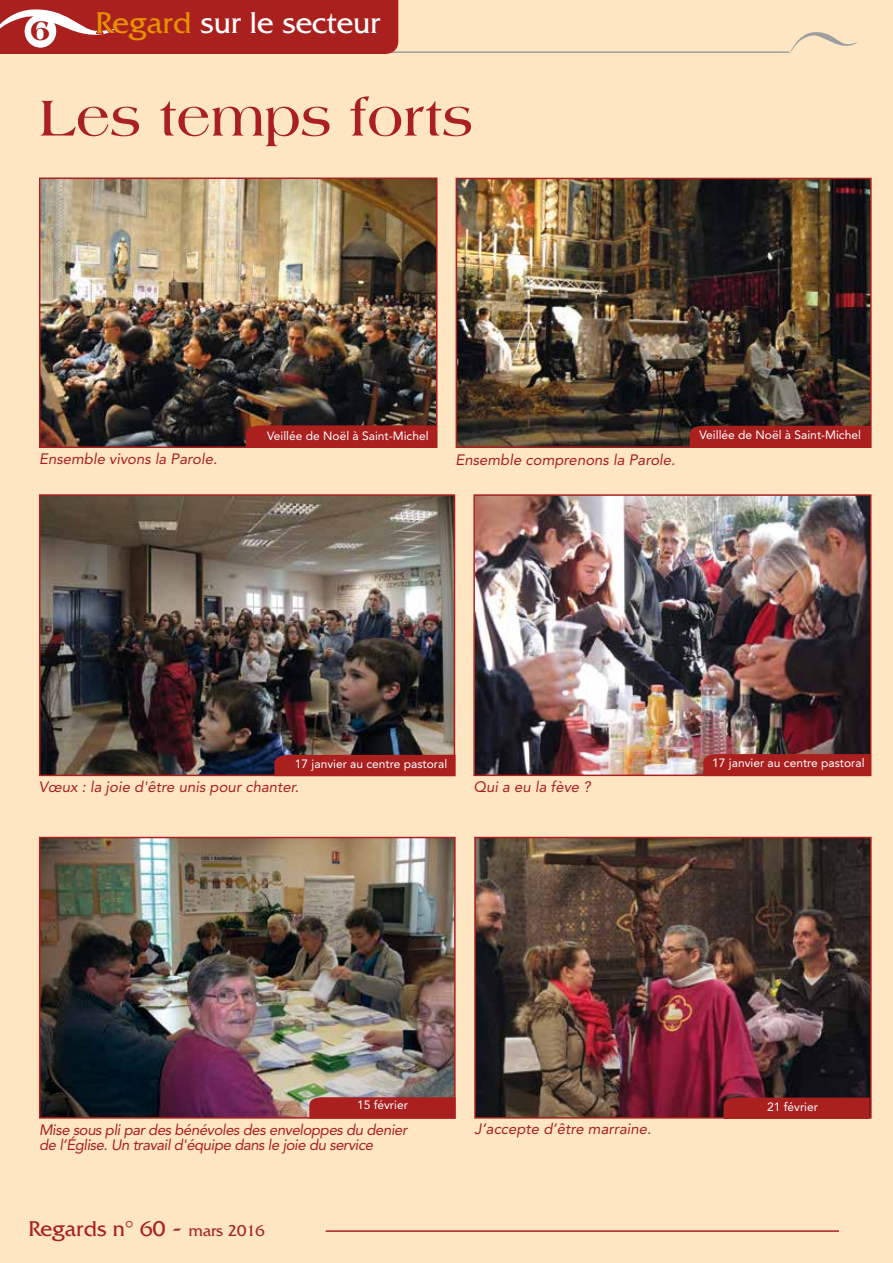
<style>
.page{position:relative;width:893px;height:1263px;background:#fee6c2}
.page>*{position:absolute;margin:0;border:0;box-sizing:border-box;transform-origin:0 0}
.t1{font:700 54px "Americana";color:#aa201f}
.t2{font:31.5px "Friz Quadrata";color:#fff}
.t3{font:800 30px "Americana";color:#aa201f}
.t4{font:22.5px "Friz Quadrata";color:#aa201f}
.t5{font:italic 15px "Avenir";color:#aa201f}
.t6{font:italic 15px/15px "Avenir";letter-spacing:-.03em;color:#aa201f}
.t7{font:12px "Avenir";color:#fff}
.s1{color:#e59200}
.s2{font-size:25.5px}
.s3{font-size:16.5px}
</style>
<div class="page">
<img style="left:476px;top:497px;width:392px;height:276px">
<div style="left:473px;top:494px;width:398px;height:282px;border:2px solid #aa201f"></div>
<img style="left:42px;top:180px;width:392px;height:265px">
<div style="left:39px;top:177px;width:398px;height:271px;border:2px solid #aa201f"></div>
<div style="left:246px;top:425px;width:190px;height:23px;background:#aa201f"></div>
<img style="left:477px;top:840px;width:392px;height:275px">
<div style="left:474px;top:837px;width:398px;height:281px;border:2px solid #aa201f"></div>
<div style="left:723px;top:1097px;width:147px;height:22px;background:#aa201f"></div>
<img style="left:459px;top:181px;width:410px;height:264px">
<div style="left:456px;top:178px;width:416px;height:270px;border:2px solid #aa201f"></div>
<div style="left:690px;top:426px;width:181px;height:22px;background:#aa201f"></div>
<img style="left:42px;top:497px;width:410px;height:276px">
<div style="left:39px;top:494px;width:416px;height:282px;border:2px solid #aa201f"></div>
<div style="left:274px;top:755px;width:182px;height:21px;background:#aa201f"></div>
<img style="left:42px;top:840px;width:411px;height:276px">
<div style="left:39px;top:837px;width:417px;height:282px;border:2px solid #aa201f"></div>
<svg style="left:309px;top:1097px;width:147px;height:22px;background:#aa2322"></svg>
<hr style="left:308px;top:51px;width:481px;height:2px;background:#9c9e9f">
<svg style="left:785px;top:32px;width:73px;height:22px"></svg>
<svg style="left:0;top:0;width:398px;height:54px;background:#b0302f"></svg>
<div style="left:703px;top:754px;width:167px;height:22px;background:#aa201f"></div>
<hr style="left:326px;top:1230px;width:513px;height:2px;background:#aa201f">
<h3 class="t3" style="left:30px;top:13px;width:22px">6</h3>
<h2 class="t2" style="left:96px;top:5px;width:286px"><span class="s1">Regard</span> sur le secteur</h2>
<h1 class="t1" style="left:39px;top:87px;width:435px">Les temps forts</h1>
<p class="t5" style="left:39px;top:450px;width:180px">Ensemble vivons la Parole.</p>
<p class="t7" style="left:267px;top:428px;width:163px">Veillée de Noël à Saint-Michel</p>
<p class="t5" style="left:455px;top:451px;width:221px">Ensemble comprenons la Parole.</p>
<p class="t7" style="left:700px;top:428px;width:163px">Veillée de Noël à Saint-Michel</p>
<p class="t7" style="left:295px;top:757px;width:154px">17 janvier au centre pastoral</p>
<p class="t5" style="left:39px;top:778px;width:261px">Vœux : la joie d'être unis pour chanter.</p>
<p class="t5" style="left:474px;top:778px;width:119px">Qui a eu la fève ?</p>
<p class="t7" style="left:712px;top:756px;width:154px">17 janvier au centre pastoral</p>
<p class="t7" style="left:357px;top:1098px;width:52px">15 février</p>
<p class="t6" style="left:39px;top:1122px;width:370px">Mise sous pli par des bénévoles des enveloppes du denier de l’Église. Un travail d'équipe dans le joie du service</p>
<h3 class="t4" style="left:28px;top:1216px;width:238px">Regards n° 60 <span class="s2">-</span> <span class="s3">mars 2016</span></h3>
<p class="t5" style="left:474px;top:1120px;width:178px">J’accepte d’être marraine.</p>
<p class="t7" style="left:767px;top:1099px;width:52px">21 février</p>
</div>
